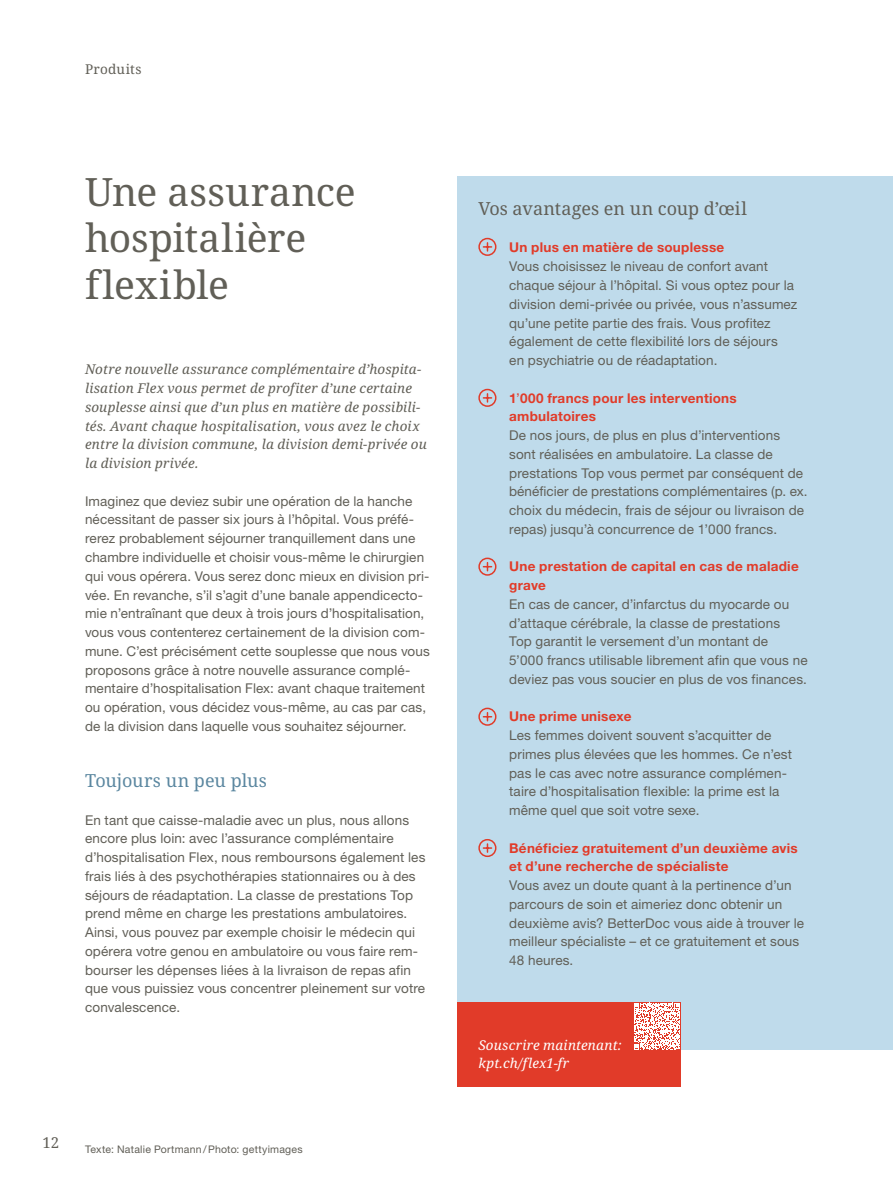
<style>
.page{position:relative;width:893px;height:1191px;background:#fff}
.page>*{position:absolute;margin:0;border:0;box-sizing:border-box;transform-origin:0 0}
.t1{font:39px/47px "Noto Serif";color:#615f57}
.t2{font:18px "Noto Serif";color:#615f57}
.t3{font:18px "Noto Serif";letter-spacing:-.005em;color:#5b87a0}
.t4{font:15px "Noto Serif";color:#615f57}
.t5{font:13.5px/18.8px "Helvetica Neue LT Std";letter-spacing:.01em;color:#615f57}
.t6{font:italic 13.5px/18.8px "Noto Serif";letter-spacing:.01em;color:#615f57}
.t7{font:700 13.5px/18.8px "Helvetica Neue LT Std";letter-spacing:.02em;color:#e13b29}
.t8{font:italic 13.5px/18.8px "Noto Serif";letter-spacing:.015em;color:#fff}
.t9{font:13.5px "Noto Serif";letter-spacing:.02em;color:#615f57}
.t10{font:10.5px "Helvetica Neue LT Std";letter-spacing:.025em;color:#615f57}
.s1{font-weight:400}
</style>
<div class="page">
<div style="left:457px;top:176px;width:436px;height:873px;background:#bfdbeb"></div>
<div style="left:478px;top:238px;width:18px;height:18px;border:2px solid #e13b29;border-radius:50%"></div>
<svg style="left:483px;top:243px;width:9px;height:8px"></svg>
<div style="left:478px;top:389px;width:18px;height:18px;border:2px solid #e13b29;border-radius:50%"></div>
<svg style="left:483px;top:394px;width:9px;height:8px"></svg>
<div style="left:478px;top:557px;width:18px;height:18px;border:2px solid #e13b29;border-radius:50%"></div>
<svg style="left:483px;top:562px;width:9px;height:9px"></svg>
<div style="left:478px;top:707px;width:18px;height:18px;border:2px solid #e13b29;border-radius:50%"></div>
<svg style="left:483px;top:712px;width:9px;height:9px"></svg>
<div style="left:478px;top:839px;width:18px;height:18px;border:2px solid #e13b29;border-radius:50%"></div>
<svg style="left:483px;top:844px;width:9px;height:8px"></svg>
<div style="left:457px;top:1002px;width:223px;height:85px;background:#e13b29"></div>
<svg style="left:634px;top:1003px;width:46px;height:46px"></svg>
<p class="t9" style="left:85px;top:60px;width:58px">Produits</p>
<h1 class="t1" style="left:85px;top:169px;width:272px">Une assurance hospitalière flexible</h1>
<p class="t6" style="left:85px;top:360px;width:343px">Notre nouvelle assurance complémentaire d’hospita&shy;lisation Flex vous permet de profiter d’une certaine souplesse ainsi que d’un plus en matière de possibili&shy;tés. Avant chaque hospitalisation, vous avez le choix entre la division commune, la division demi-privée ou la division privée.</p>
<p class="t5" style="left:85px;top:491px;width:346px">Imaginez que deviez subir une opération de la hanche nécessitant de passer six jours à l’hôpital. Vous préfé&shy;rerez probablement séjourner tranquillement dans une chambre individuelle et choisir vous-même le chirurgien qui vous opérera. Vous serez donc mieux en division pri&shy;vée. En revanche, s’il s’agit d’une banale appendicecto&shy;mie n’entraînant que deux à trois jours d’hospitalisation, vous vous contenterez certainement de la division com&shy;mune. C’est précisément cette souplesse que nous vous proposons grâce à notre nouvelle assurance complé&shy;mentaire d’hospitalisation Flex: avant chaque traitement ou opération, vous décidez vous-même, au cas par cas, de la division dans laquelle vous souhaitez séjourner.</p>
<h2 class="t3" style="left:85px;top:768px;width:183px">Toujours un peu plus</h2>
<p class="t5" style="left:85px;top:810px;width:342px">En tant que caisse-maladie avec un plus, nous allons encore plus loin: avec l’assurance complémentaire d’hospitalisation Flex, nous remboursons également les frais liés à des psychothérapies stationnaires ou à des séjours de réadaptation. La classe de prestations Top prend même en charge les prestations ambulatoires.<br>Ainsi, vous pouvez par exemple choisir le médecin qui opérera votre genou en ambulatoire ou vous faire rem&shy;bourser les dépenses liées à la livraison de repas afin que vous puissiez vous concentrer pleinement sur votre convalescence.</p>
<p class="t4" style="left:43px;top:1132px;width:18px">12</p>
<p class="t10" style="left:85px;top:1142px;width:219px">Texte: Natalie Portmann/Photo: gettyimages</p>
<h2 class="t2" style="left:478px;top:196px;width:270px">Vos avantages en un coup d’œil</h2>
<p class="t7" style="left:509px;top:238px;width:217px">Un plus en matière de souplesse</p>
<p class="t5" style="left:509px;top:257px;width:290px">Vous choisissez le niveau de confort avant chaque séjour à l’hôpital. Si vous optez pour la division demi-privée ou privée, vous n’assumez qu’une petite partie des frais. Vous profitez également de cette flexibilité lors de séjours<br>en psychiatrie ou de réadaptation.</p>
<p class="t7" style="left:509px;top:388px;width:229px">1<span class="s1">’</span>000 francs pour les interventions ambulatoires</p>
<p class="t5" style="left:509px;top:426px;width:300px">De nos jours, de plus en plus d’interventions sont réalisées en ambulatoire. La classe de prestations Top vous permet par conséquent de bénéficier de prestations complémentaires (p. ex. choix du médecin, frais de séjour ou livraison de repas) jusqu’à concurrence de 1’000 francs.</p>
<p class="t7" style="left:509px;top:557px;width:291px">Une prestation de capital en cas de maladie grave</p>
<p class="t5" style="left:509px;top:594px;width:300px">En cas de cancer, d’infarctus du myocarde ou d’attaque cérébrale, la classe de prestations<br>Top garantit le versement d’un montant de<br>5’000 francs utilisable librement afin que vous ne deviez pas vous soucier en plus de vos finances.</p>
<p class="t7" style="left:509px;top:707px;width:124px">Une prime unisexe</p>
<p class="t5" style="left:509px;top:726px;width:284px">Les femmes doivent souvent s’acquitter de primes plus élevées que les hommes. Ce n’est pas le cas avec notre assurance complémen&shy;taire d’hospitalisation flexible: la prime est la même quel que soit votre sexe.</p>
<p class="t7" style="left:509px;top:838px;width:290px">Bénéficiez gratuitement d’un deuxième avis et d’une recherche de spécialiste</p>
<p class="t5" style="left:509px;top:876px;width:296px">Vous avez un doute quant à la pertinence d’un parcours de soin et aimeriez donc obtenir un deuxième avis? BetterDoc vous aide à trouver le meilleur spécialiste – et ce gratuitement et sous 48 heures.</p>
<p class="t8" style="left:478px;top:1035px;width:145px">Souscrire maintenant: kpt.ch/flex1-fr</p>
</div>
